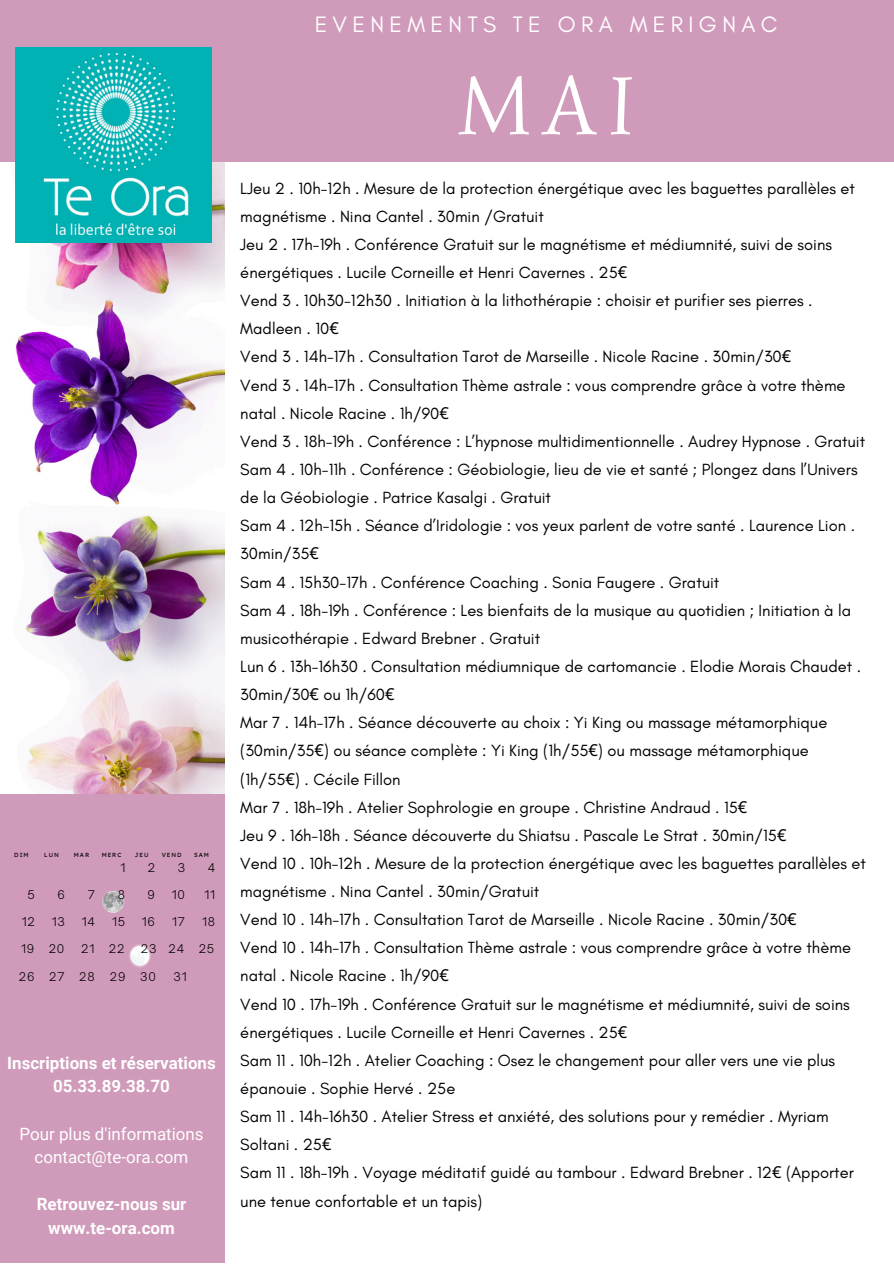
<style>
.page{position:relative;width:894px;height:1264px;background:#fff}
.page>*{position:absolute;margin:0;border:0;box-sizing:border-box;transform-origin:0 0}
.t1{font:84.9px "Simonetta";color:#fff}
.t2{font:22.8px "Glacial Indifference";letter-spacing:.235em;color:#fff}
.t3{font:700 16.95px/23.7px "Roboto";color:#fff;text-align:center}
.t4{font:16.95px/23.7px "Roboto";color:#fff;text-align:center}
.t5{font:16.5px/28.2px "Glacial Indifference";color:#000}
.t6{font:300 11.55px "Open Sauce One";letter-spacing:.075em;color:#000}
.t7{font:6px "Lexend Deca";letter-spacing:.155em;color:#000}
.s1{font-family:"Noto Sans"}
</style>
<div class="page">
<img style="left:16px;top:162px;width:208px;height:632px">
<div style="left:0;top:0;width:893px;height:162px;background:#d09aba"></div>
<div style="left:0;top:794px;width:224px;height:468px;background:#d09aba"></div>
<svg style="left:102px;top:891px;width:22px;height:22px"></svg>
<img style="left:15px;top:47px;width:196px;height:196px">
<img style="left:129px;top:944px;width:22px;height:23px">
<p class="t7" style="left:14px;top:850px;width:16px">DIM</p>
<p class="t7" style="left:44px;top:850px;width:16px">LUN</p>
<p class="t7" style="left:74px;top:850px;width:17px">MAR</p>
<p class="t7" style="left:102px;top:850px;width:21px">MERC</p>
<p class="t7" style="left:135px;top:850px;width:15px">JEU</p>
<p class="t7" style="left:162px;top:850px;width:21px">VEND</p>
<p class="t7" style="left:194px;top:850px;width:16px">SAM</p>
<p class="t6" style="left:148px;top:860px;width:9px">2</p>
<p class="t6" style="left:147px;top:887px;width:9px">9</p>
<p class="t6" style="left:142px;top:914px;width:15px">16</p>
<p class="t6" style="left:178px;top:860px;width:9px">3</p>
<p class="t6" style="left:172px;top:887px;width:15px">10</p>
<p class="t6" style="left:172px;top:914px;width:14px">17</p>
<p class="t6" style="left:120px;top:860px;width:6px">1</p>
<p class="t6" style="left:208px;top:860px;width:9px">4</p>
<p class="t6" style="left:118px;top:887px;width:9px">8</p>
<p class="t6" style="left:58px;top:887px;width:9px">6</p>
<p class="t6" style="left:52px;top:914px;width:15px">13</p>
<p class="t6" style="left:49px;top:941px;width:17px">20</p>
<p class="t6" style="left:28px;top:887px;width:9px">5</p>
<p class="t6" style="left:22px;top:914px;width:15px">12</p>
<p class="t6" style="left:21px;top:941px;width:15px">19</p>
<p class="t6" style="left:88px;top:887px;width:9px">7</p>
<p class="t6" style="left:82px;top:914px;width:15px">14</p>
<p class="t6" style="left:81px;top:941px;width:15px">21</p>
<p class="t6" style="left:204px;top:887px;width:12px">11</p>
<p class="t6" style="left:202px;top:914px;width:14px">18</p>
<p class="t6" style="left:112px;top:914px;width:15px">15</p>
<p class="t6" style="left:109px;top:941px;width:17px">22</p>
<p class="t6" style="left:141px;top:941px;width:17px">23</p>
<p class="t6" style="left:169px;top:941px;width:17px">24</p>
<p class="t6" style="left:199px;top:941px;width:17px">25</p>
<p class="t6" style="left:19px;top:969px;width:17px">26</p>
<p class="t6" style="left:49px;top:969px;width:17px">27</p>
<p class="t6" style="left:79px;top:969px;width:17px">28</p>
<p class="t6" style="left:110px;top:969px;width:17px">29</p>
<h3 class="t6" style="left:140px;top:969px;width:17px">30</h3>
<h4 class="t6" style="left:173px;top:969px;width:15px">31</h4>
<p class="t3" style="left:7px;top:1050px;width:210px">Inscriptions et réservations<br>05.33.89.38.70</p>
<p class="t4" style="left:19px;top:1121px;width:186px">Pour plus d'informations contact@te-ora.com</p>
<p class="t3" style="left:37px;top:1192px;width:151px">Retrouvez-nous sur www.te-ora.com</p>
<h4 class="t2" style="left:314px;top:11px;width:464px">EVENEMENTS TE ORA MERIGNAC</h4>
<p class="t1" style="left:458px;top:53px;width:177px">MAI</p>
<h1 class="t5" style="left:240px;top:174px;width:627px">LJeu 2 . 10h-12h . Mesure de la protection énergétique avec les baguettes parallèles et magnétisme . Nina Cantel . 30min /Gratuit<br>Jeu 2 . 17h-19h . Conférence Gratuit sur le magnétisme et médiumnité, suivi de soins énergétiques . Lucile Corneille et Henri Cavernes . 25<span class="s1">€<br></span>Vend 3 . 10h30-12h30 . Initiation à la lithothérapie : choisir et purifier ses pierres .<br>Madleen . 10<span class="s1">€<br></span>Vend 3 . 14h-17h . Consultation Tarot de Marseille . Nicole Racine . 30min/30<span class="s1">€<br></span>Vend 3 . 14h-17h . Consultation Thème astrale : vous comprendre grâce à votre thème natal . Nicole Racine . 1h/90<span class="s1">€<br></span>Vend 3 . 18h-19h . Conférence : L’hypnose multidimentionnelle . Audrey Hypnose . Gratuit Sam 4 . 10h-11h . Conférence : Géobiologie, lieu de vie et santé ; Plongez dans l’Univers de la Géobiologie . Patrice Kasalgi . Gratuit<br>Sam 4 . 12h-15h . Séance d’Iridologie : vos yeux parlent de votre santé . Laurence Lion .<br>30min/35<span class="s1">€<br></span>Sam 4 . 15h30-17h . Conférence Coaching . Sonia Faugere . Gratuit<br>Sam 4 . 18h-19h . Conférence : Les bienfaits de la musique au quotidien ; Initiation à la musicothérapie . Edward Brebner . Gratuit<br>Lun 6 . 13h-16h30 . Consultation médiumnique de cartomancie . Elodie Morais Chaudet .<br>30min/30<span class="s1">€</span> ou 1h/60<span class="s1">€<br></span>Mar 7 . 14h-17h . Séance découverte au choix : Yi King ou massage métamorphique (30min/35<span class="s1">€</span>) ou séance complète : Yi King (1h/55<span class="s1">€</span>) ou massage métamorphique (1h/55<span class="s1">€</span>) . Cécile Fillon<br>Mar 7 . 18h-19h . Atelier Sophrologie en groupe . Christine Andraud . 15<span class="s1">€<br></span>Jeu 9 . 16h-18h . Séance découverte du Shiatsu . Pascale Le Strat . 30min/15<span class="s1">€<br></span>Vend 10 . 10h-12h . Mesure de la protection énergétique avec les baguettes parallèles et magnétisme . Nina Cantel . 30min/Gratuit<br>Vend 10 . 14h-17h . Consultation Tarot de Marseille . Nicole Racine . 30min/30<span class="s1">€<br></span>Vend 10 . 14h-17h . Consultation Thème astrale : vous comprendre grâce à votre thème natal . Nicole Racine . 1h/90<span class="s1">€<br></span>Vend 10 . 17h-19h . Conférence Gratuit sur le magnétisme et médiumnité, suivi de soins énergétiques . Lucile Corneille et Henri Cavernes . 25<span class="s1">€<br></span>Sam 11 . 10h-12h . Atelier Coaching : Osez le changement pour aller vers une vie plus épanouie . Sophie Hervé . 25e<br>Sam 11 . 14h-16h30 . Atelier Stress et anxiété, des solutions pour y remédier . Myriam Soltani . 25<span class="s1">€<br></span>Sam 11 . 18h-19h . Voyage méditatif guidé au tambour . Edward Brebner . 12<span class="s1">€</span> (Apporter une tenue confortable et un tapis)</h1>
</div>
